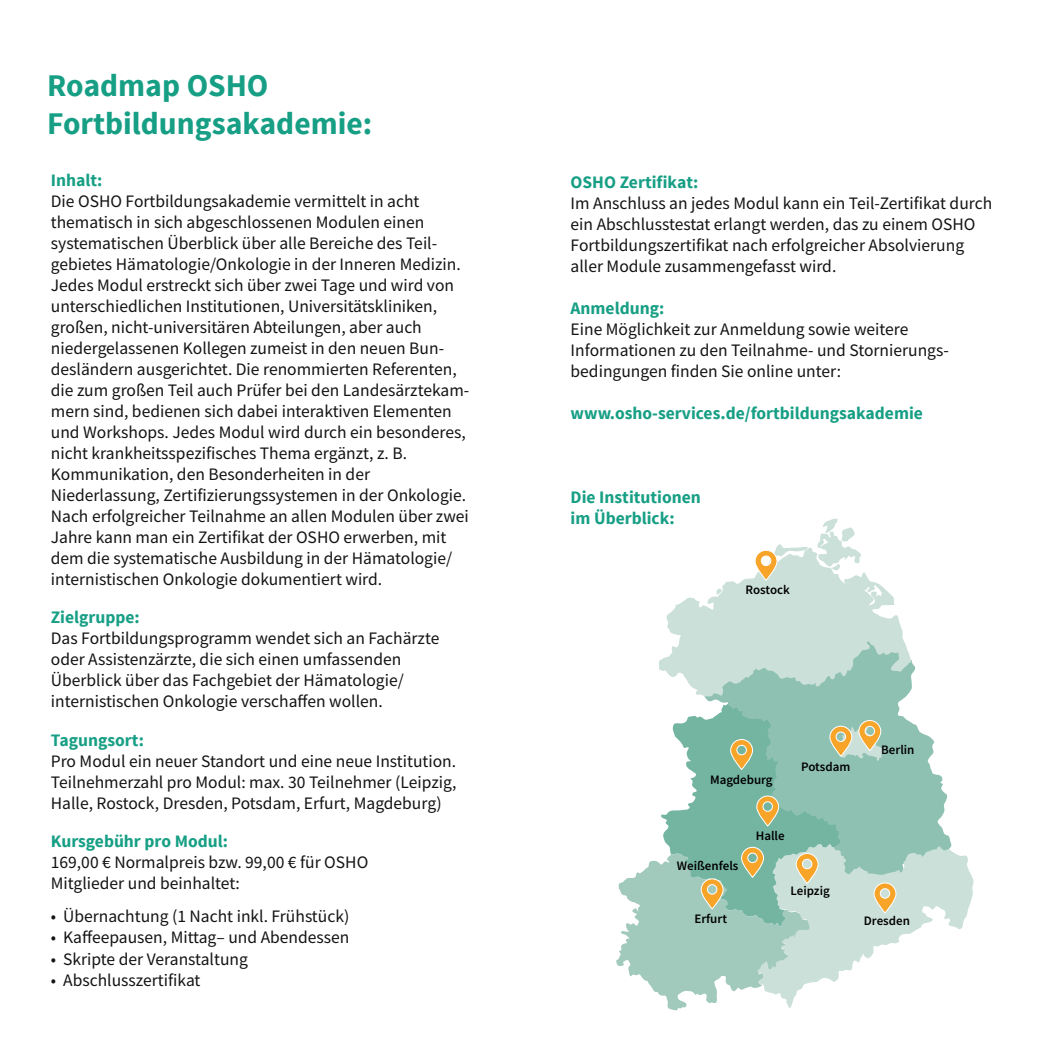
<style>
.page{position:relative;width:1042px;height:1042px;background:#fff}
.page>*{position:absolute;margin:0;border:0;box-sizing:border-box;transform-origin:0 0}
.t1{font:700 31.5px/38px "Source Sans Pro";color:#179f85}
.t2{font:17.5px/21px "Source Sans Pro";color:#131313}
.t3{font:700 17.5px/21px "Source Sans Pro";color:#179f85}
.t4{font:600 12.95px "Source Sans Pro";color:#000}
</style>
<div class="page">
<svg style="left:704px;top:660px;width:212px;height:40px"></svg>
<svg style="left:659px;top:519px;width:252px;height:177px;fill:#cbe0d8"></svg>
<svg style="left:754px;top:549px;width:24px;height:32px"></svg>
<svg style="left:616px;top:700px;width:358px;height:311px"></svg>
<h1 class="t1" style="left:47px;top:68px;width:326px">Roadmap OSHO<br>Fortbildungsakademie:</h1>
<p class="t3" style="left:51px;top:170px;width:53px">Inhalt:</p>
<p class="t2" style="left:51px;top:190px;width:420px">Die OSHO Fortbildungsakademie vermittelt in acht thematisch in sich abgeschlossenen Modulen einen systematischen Überblick über alle Bereiche des Teil&shy;gebietes Hämatologie/Onkologie in der Inneren Medizin.<br>Jedes Modul erstreckt sich über zwei Tage und wird von unterschiedlichen Institutionen, Universitätskliniken, großen, nicht-universitären Abteilungen, aber auch niedergelassenen Kollegen zumeist in den neuen Bun&shy;desländern ausgerichtet. Die renommierten Referenten, die zum großen Teil auch Prüfer bei den Landesärztekam&shy;mern sind, bedienen sich dabei interaktiven Elementen und Workshops. Jedes Modul wird durch ein besonderes, nicht krankheitsspezifisches Thema ergänzt, z. B.<br>Kommunikation, den Besonderheiten in der Niederlassung, Zertifizierungssystemen in der Onkologie.<br>Nach erfolgreicher Teilnahme an allen Modulen über zwei Jahre kann man ein Zertifikat der OSHO erwerben, mit dem die systematische Ausbildung in der Hämatologie/ internistischen Onkologie dokumentiert wird.</p>
<p class="t3" style="left:51px;top:607px;width:90px">Zielgruppe:</p>
<p class="t2" style="left:51px;top:628px;width:390px">Das Fortbildungsprogramm wendet sich an Fachärzte oder Assistenzärzte, die sich einen umfassenden Überblick über das Fachgebiet der Hämatologie/ internistischen Onkologie verschaffen wollen.</p>
<p class="t3" style="left:51px;top:730px;width:95px">Tagungsort:</p>
<p class="t2" style="left:51px;top:750px;width:407px;text-align:justify">Pro Modul ein neuer Standort und eine neue Institution.<br>Teilnehmerzahl pro Modul: max. 30 Teilnehmer (Leipzig, Halle, Rostock, Dresden, Potsdam, Erfurt, Magdeburg)</p>
<p class="t3" style="left:51px;top:831px;width:179px">Kursgebühr pro Modul:</p>
<p class="t2" style="left:51px;top:852px;width:319px">169,00 € Normalpreis bzw. 99,00 € für OSHO<br>Mitglieder und beinhaltet:</p>
<p class="t2" style="left:51px;top:906px;width:300px">• Übernachtung (1 Nacht inkl. Frühstück)</p>
<p class="t2" style="left:51px;top:927px;width:300px">• Kaffeepausen, Mittag– und Abendessen</p>
<p class="t2" style="left:51px;top:948px;width:199px">• Skripte der Veranstaltung</p>
<p class="t2" style="left:51px;top:969px;width:151px">• Abschlusszertifikat</p>
<p class="t3" style="left:570px;top:172px;width:129px">OSHO Zertifikat:</p>
<p class="t2" style="left:570px;top:193px;width:423px">Im Anschluss an jedes Modul kann ein Teil-Zertifikat durch ein Abschlusstestat erlangt werden, das zu einem OSHO Fortbildungszertifikat nach erfolgreicher Absolvierung aller Module zusammengefasst wird.</p>
<p class="t3" style="left:570px;top:298px;width:95px">Anmeldung:</p>
<p class="t2" style="left:570px;top:319px;width:380px">Eine Möglichkeit zur Anmeldung sowie weitere<br>Informationen zu den Teilnahme- und Stornierungs&shy;bedingungen finden Sie online unter:</p>
<p class="t3" style="left:570px;top:403px;width:354px">www.osho-services.de/fortbildungsakademie</p>
<p class="t3" style="left:570px;top:487px;width:132px">Die Institutionen im Überblick:</p>
<p class="t4" style="left:745px;top:581px;width:46px">Rostock</p>
<p class="t4" style="left:710px;top:771px;width:64px">Magdeburg</p>
<p class="t4" style="left:801px;top:758px;width:51px">Potsdam</p>
<p class="t4" style="left:881px;top:741px;width:35px">Berlin</p>
<p class="t4" style="left:677px;top:857px;width:63px">Weißenfels</p>
<p class="t4" style="left:694px;top:910px;width:34px">Erfurt</p>
<p class="t4" style="left:756px;top:827px;width:30px">Halle</p>
<p class="t4" style="left:790px;top:882px;width:41px">Leipzig</p>
<p class="t4" style="left:864px;top:912px;width:48px">Dresden</p>
</div>
